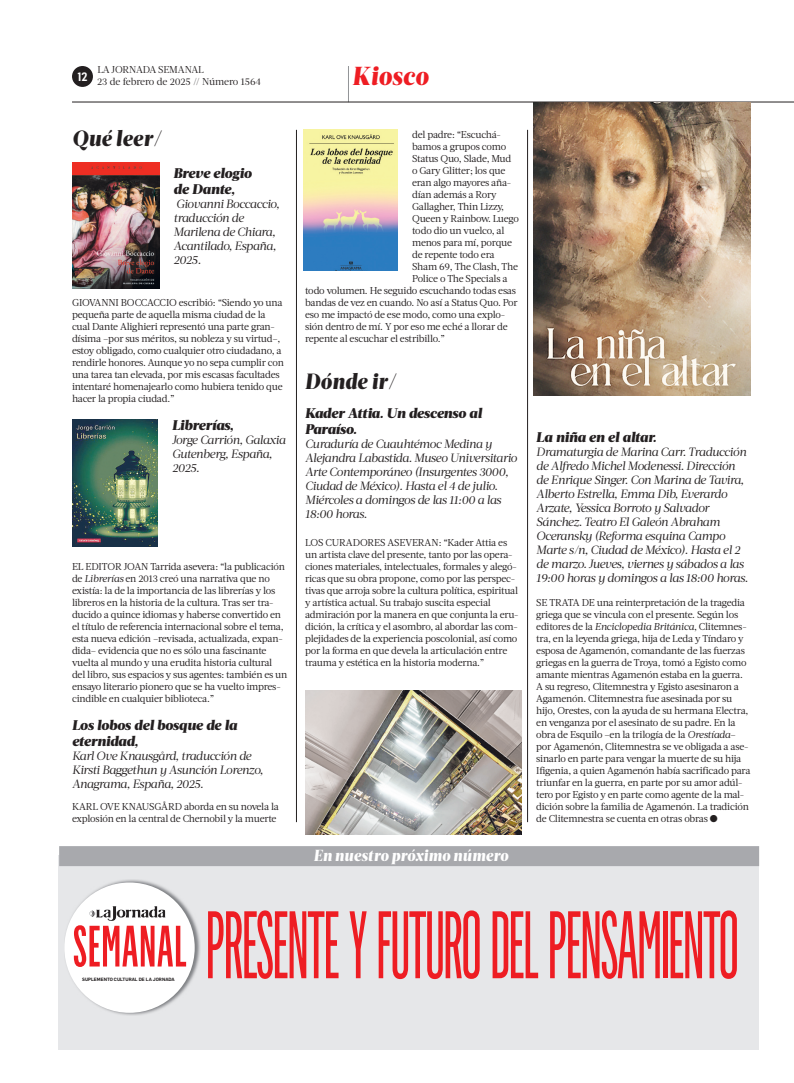
<style>
.page{position:relative;width:794px;height:1083px;background:#fff}
.page>*{position:absolute;margin:0;border:0;box-sizing:border-box;transform-origin:0 0}
.t1{font:93.9px "Flama Ultracond Basic";letter-spacing:-.025em;color:#ee1d23;scale:.78 1}
.t2{font:500 57.1px "Flama Ultracond";letter-spacing:.015em;color:#ee1d23;scale:.9 1}
.t3{font:italic 900 26px "Acta Headline";letter-spacing:.025em;color:#ee1d23;scale:.9 1}
.t4{font:italic 900 22px "Acta Headline";letter-spacing:.025em;color:#231f20;scale:.9 1}
.t5{font:italic 900 16px "Acta Headline";letter-spacing:.025em;color:#fff;scale:.9 1}
.t6{font:italic 900 14px/16px "Acta Deck";letter-spacing:-.01em;color:#231f20}
.t7{font:italic 12px/14px "Acta Deck";letter-spacing:-.035em;color:#231f20}
.t8{font:600 11.9px "Flama Semicond";color:#fff}
.t9{font:10px/12px "Acta";letter-spacing:-.02em;color:#231f20}
.t10{font:10px/12px "Acta Deck";letter-spacing:-.01em;color:#231f20}
.t11{font:600 4.6px "Flama";color:#231f20}
.s1{font-style:italic}
</style>
<div class="page">
<div style="left:72px;top:66px;width:21px;height:21px;background:#231f20;border-radius:50%"></div>
<hr style="left:348px;top:66px;width:1px;height:36px;background:#939598">
<hr style="left:72px;top:102px;width:722px;height:1px;background:#231f20">
<hr style="left:296px;top:130px;width:1px;height:692px;background:#231f20">
<hr style="left:527px;top:130px;width:1px;height:692px;background:#231f20">
<div style="left:59px;top:855px;width:700px;height:195px;background:#e6e7e9"></div>
<div style="left:59px;top:846px;width:700px;height:20px;background:#a8a9ad"></div>
<img style="left:73px;top:879px;width:127px;height:136px">
<div style="left:64px;top:882px;width:131px;height:131px;background:#fff;border-radius:50%"></div>
<img style="left:104px;top:906px;width:54px;height:15px">
<img style="left:72px;top:162px;width:87px;height:126px">
<img style="left:72px;top:420px;width:86px;height:126px">
<img style="left:303px;top:130px;width:95px;height:140px">
<img style="left:305px;top:690px;width:216px;height:144px">
<img style="left:533px;top:102px;width:217px;height:293px">
<p class="t8" style="left:77px;top:72px;width:12px">12</p>
<p class="t10" style="left:97px;top:65px;width:165px">LA JORNADA SEMANAL<br>23 de febrero de 2025 // Número 1564</p>
<h3 class="t3" style="left:352px;top:66px;width:86px">Kiosco</h3>
<h3 class="t4" style="left:72px;top:130px;width:101px">Qué leer/</h3>
<h3 class="t6" style="left:174px;top:166px;width:79px">Breve elogio de Dante,</h3>
<p class="t7" style="left:174px;top:198px;width:107px">Giovanni Boccaccio, traducción de<br>Marilena de Chiara,<br>Acantilado, España,<br>2025.</p>
<p class="t9" style="left:72px;top:297px;width:213px">GIOVANNI BOCCACCIO escribió: “Siendo yo una pequeña parte de aquella misma ciudad de la cual Dante Alighieri representó una parte gran&shy;dísima –por sus méritos, su nobleza y su virtud–, estoy obligado, como cualquier otro ciudadano, a rendirle honores. Aunque yo no sepa cumplir con una tarea tan elevada, por mis escasas facultades intentaré homenajearlo como hubiera tenido que hacer la propia ciudad.”</p>
<h3 class="t6" style="left:172px;top:418px;width:63px">Librerías,</h3>
<p class="t7" style="left:172px;top:434px;width:115px">Jorge Carrión, Galaxia<br>Gutenberg, España,<br>2025.</p>
<p class="t9" style="left:72px;top:561px;width:217px">EL EDITOR JOAN Tarrida asevera: “la publicación de <span class="s1">Librerías</span> en 2013 creó una narrativa que no existía: la de la importancia de las librerías y los libreros en la historia de la cultura. Tras ser tra&shy;ducido a quince idiomas y haberse convertido en el título de referencia internacional sobre el tema, esta nueva edición –revisada, actualizada, expan&shy;dida– evidencia que no es sólo una fascinante vuelta al mundo y una erudita historia cultural del libro, sus espacios y sus agentes: también es un ensayo literario pionero que se ha vuelto impres&shy;cindible en cualquier biblioteca.”</p>
<h3 class="t6" style="left:72px;top:718px;width:167px">Los lobos del bosque de la eternidad,</h3>
<p class="t7" style="left:72px;top:750px;width:193px">Karl Ove Knausgård, traducción de<br>Kirsti Baggethun y Asunción Lorenzo,<br>Anagrama, España, 2025.</p>
<p class="t9" style="left:72px;top:801px;width:208px">KARL OVE KNAUSGÅRD aborda en su novela la explosión en la central de Chernobil y la muerte</p>
<p class="t9" style="left:412px;top:129px;width:90px">del padre: “Escuchá-</p>
<p class="t9" style="left:412px;top:141px;width:96px">bamos a grupos como</p>
<p class="t9" style="left:412px;top:153px;width:101px">Status Quo, Slade, Mud</p>
<p class="t9" style="left:412px;top:165px;width:95px">o Gary Glitter; los que</p>
<p class="t9" style="left:412px;top:177px;width:101px">eran algo mayores aña-</p>
<p class="t9" style="left:412px;top:189px;width:86px">dían además a Rory</p>
<p class="t9" style="left:412px;top:201px;width:94px">Gallagher, Thin Lizzy,</p>
<p class="t9" style="left:412px;top:213px;width:108px">Queen y Rainbow. Luego</p>
<p class="t9" style="left:412px;top:225px;width:94px">todo dio un vuelco, al</p>
<p class="t9" style="left:412px;top:237px;width:101px">menos para mí, porque</p>
<p class="t9" style="left:412px;top:249px;width:84px">de repente todo era</p>
<p class="t9" style="left:412px;top:261px;width:107px">Sham 69, The Clash, The</p>
<p class="t9" style="left:412px;top:273px;width:97px">Police o The Specials a</p>
<p class="t9" style="left:305px;top:285px;width:212px">todo volumen. He seguido escuchando todas esas</p>
<p class="t9" style="left:305px;top:297px;width:214px">bandas de vez en cuando. No así a Status Quo. Por</p>
<p class="t9" style="left:305px;top:309px;width:202px">eso me impactó de ese modo, como una explo-</p>
<p class="t9" style="left:305px;top:321px;width:204px">sión dentro de mí. Y por eso me eché a llorar de</p>
<p class="t9" style="left:305px;top:333px;width:141px">repente al escuchar el estribillo.”</p>
<h3 class="t4" style="left:305px;top:373px;width:103px">Dónde ir/</h3>
<h3 class="t6" style="left:305px;top:406px;width:178px">Kader Attia. Un descenso al<br>Paraíso.</h3>
<p class="t7" style="left:305px;top:438px;width:214px">Curaduría de Cuauhtémoc Medina y Alejandra Labastida. Museo Universitario Arte Contemporáneo (Insurgentes 3000, Ciudad de México). Hasta el 4 de julio.<br>Miércoles a domingos de las 11:00 a las 18:00 horas.</p>
<p class="t9" style="left:305px;top:537px;width:215px">LOS CURADORES ASEVERAN: “Kader Attia es un artista clave del presente, tanto por las opera&shy;ciones materiales, intelectuales, formales y alegó&shy;ricas que su obra propone, como por las perspec&shy;tivas que arroja sobre la cultura política, espiritual y artística actual. Su trabajo suscita especial admiración por la manera en que conjunta la eru&shy;dición, la crítica y el asombro, al abordar las com&shy;plejidades de la experiencia poscolonial, así como por la forma en que devela la articulación entre trauma y estética en la historia moderna.”</p>
<h3 class="t5" style="left:314px;top:849px;width:217px">En nuestro próximo número</h3>
<h3 class="t6" style="left:536px;top:430px;width:122px">La niña en el altar.</h3>
<p class="t7" style="left:536px;top:446px;width:213px">Dramaturgia de Marina Carr. Traducción de Alfredo Michel Modenessi. Dirección de Enrique Singer. Con Marina de Tavira, Alberto Estrella, Emma Dib, Everardo Arzate, Yessica Borroto y Salvador Sánchez. Teatro El Galeón Abraham Oceransky (Reforma esquina Campo Marte s/n, Ciudad de México). Hasta el 2 de marzo. Jueves, viernes y sábados a las 19:00 horas y domingos a las 18:00 horas.</p>
<p class="t9" style="left:536px;top:597px;width:216px">SE TRATA DE una reinterpretación de la tragedia griega que se vincula con el presente. Según los editores de la <span class="s1">Enciclopedia Británica</span>, Clitemnes&shy;tra, en la leyenda griega, hija de Leda y Tíndaro y esposa de Agamenón, comandante de las fuerzas griegas en la guerra de Troya, tomó a Egisto como amante mientras Agamenón estaba en la guerra.<br>A su regreso, Clitemnestra y Egisto asesinaron a Agamenón. Clitemnestra fue asesinada por su hijo, Orestes, con la ayuda de su hermana Electra, en venganza por el asesinato de su padre. En la obra de Esquilo –en la trilogía de la <span class="s1">Orestíada</span>– por Agamenón, Clitemnestra se ve obligada a ase&shy;sinarlo en parte para vengar la muerte de su hija Ifigenia, a quien Agamenón había sacrificado para triunfar en la guerra, en parte por su amor adúl&shy;tero por Egisto y en parte como agente de la mal&shy;dición sobre la familia de Agamenón. La tradición de Clitemnestra se cuenta en otras obras ●</p>
<h2 class="t2" style="left:73px;top:925px;width:128px">SEMANAL</h2>
<p class="t11" style="left:82px;top:978px;width:94px">SUPLEMENTO CULTURAL DE LA JORNADA</p>
<h1 class="t1" style="left:205px;top:911px;width:685px">PRESENTE Y FUTURO DEL PENSAMIENTO</h1>
</div>
